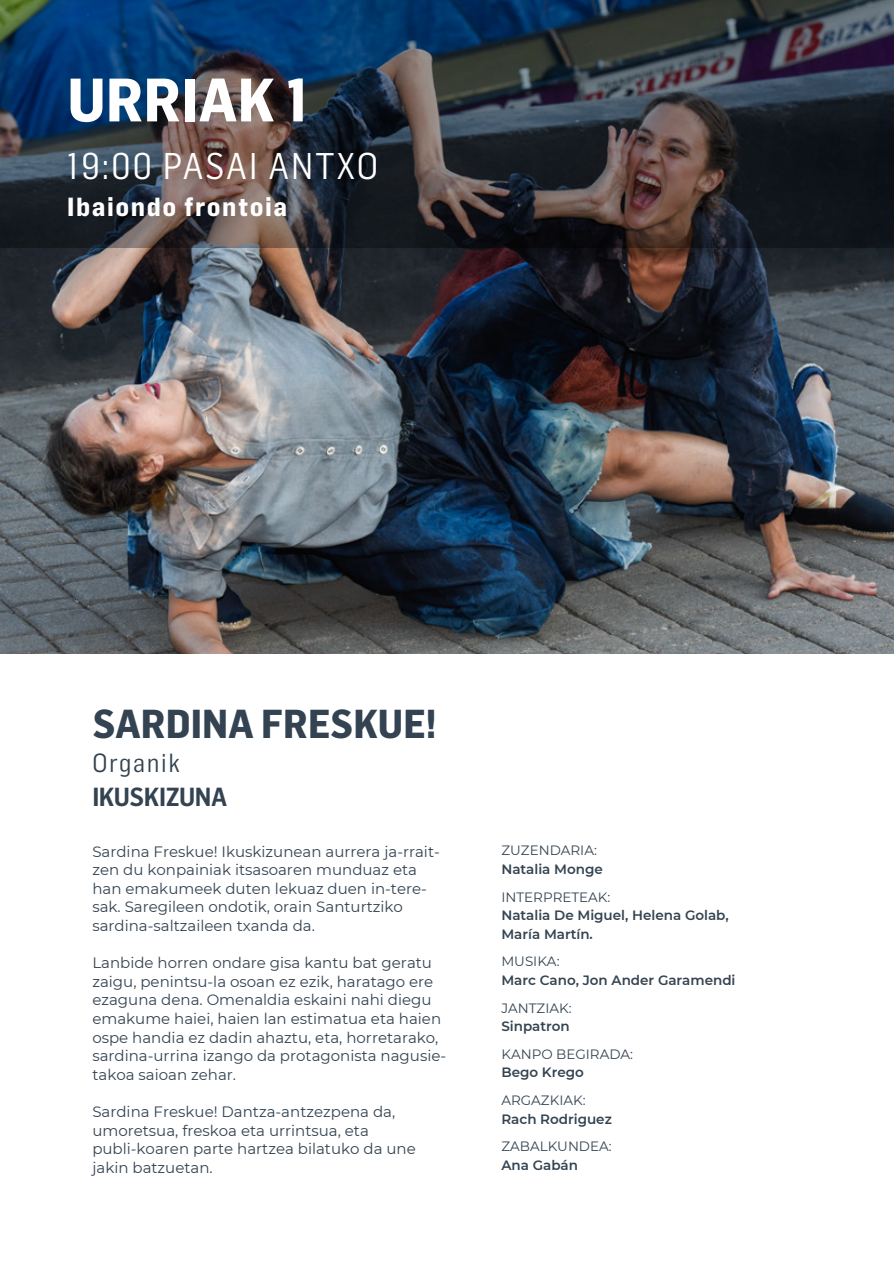
<style>
.page{position:relative;width:894px;height:1264px;background:#fff}
.page>*{position:absolute;margin:0;border:0;box-sizing:border-box;transform-origin:0 0}
.t1{font:700 60px "Flama Semicondensed";color:#fff}
.t2{font:700 39.6px "Flama Semicondensed";color:#344351}
.t3{font:36.45px "Flama Semicondensed";letter-spacing:.06em;color:#fff}
.t4{font:700 25.65px "Flama Semicondensed";letter-spacing:.06em;color:#fff}
.t5{font:600 25.65px "Flama Semicondensed";letter-spacing:-.02em;color:#344351}
.t6{font:25.65px "Flama Semicondensed";letter-spacing:.06em;color:#344351}
.t7{font:15px/18.6px "Montserrat";color:#334351}
.t8{font:600 13.5px/18.6px "Montserrat";color:#334351}
.t9{font:13.5px "Montserrat";color:#334351}
</style>
<div class="page">
<img style="left:0;top:247px;width:894px;height:406px">
<img style="left:0;top:0;width:894px;height:247px">
<h1 class="t1" style="left:67px;top:61px;width:243px">URRIAK 1</h1>
<h3 class="t3" style="left:67px;top:143px;width:312px">19:00 PASAI ANTXO</h3>
<h3 class="t4" style="left:67px;top:190px;width:221px">Ibaiondo frontoia</h3>
<h2 class="t2" style="left:92px;top:698px;width:346px">SARDINA FRESKUE!</h2>
<h3 class="t6" style="left:92px;top:746px;width:89px">Organik</h3>
<h3 class="t5" style="left:92px;top:780px;width:136px">IKUSKIZUNA</h3>
<p class="t7" style="left:92px;top:842px;width:349px">Sardina Freskue! Ikuskizunean aurrera ja-rrait&shy;zen du konpainiak itsasoaren munduaz eta han emakumeek duten lekuaz duen in-tere&shy;sak. Saregileen ondotik, orain Santurtziko sardina-saltzaileen txanda da.</p>
<p class="t7" style="left:92px;top:953px;width:355px">Lanbide horren ondare gisa kantu bat geratu zaigu, penintsu-la osoan ez ezik, haratago ere ezaguna dena. Omenaldia eskaini nahi diegu emakume haiei, haien lan estimatua eta haien ospe handia ez dadin ahaztu, eta, horretarako, sardina-urrina izango da protagonista nagusie&shy;takoa saioan zehar.</p>
<p class="t7" style="left:92px;top:1102px;width:325px">Sardina Freskue! Dantza-antzezpena da, umoretsua, freskoa eta urrintsua, eta publi-koaren parte hartzea bilatuko da une jakin batzuetan.</p>
<p class="t9" style="left:501px;top:842px;width:97px">ZUZENDARIA:</p>
<p class="t8" style="left:501px;top:860px;width:103px">Natalia Monge</p>
<p class="t9" style="left:501px;top:888px;width:110px">INTERPRETEAK:</p>
<p class="t8" style="left:501px;top:906px;width:229px">Natalia De Miguel, Helena Golab,<br>María Martín.</p>
<p class="t9" style="left:501px;top:953px;width:60px">MUSIKA:</p>
<p class="t8" style="left:501px;top:971px;width:236px">Marc Cano, Jon Ander Garamendi</p>
<p class="t9" style="left:501px;top:999px;width:72px">JANTZIAK:</p>
<p class="t8" style="left:501px;top:1017px;width:70px">Sinpatron</p>
<p class="t9" style="left:501px;top:1045px;width:133px">KANPO BEGIRADA:</p>
<p class="t8" style="left:501px;top:1063px;width:84px">Bego Krego</p>
<p class="t9" style="left:501px;top:1092px;width:86px">ARGAZKIAK:</p>
<p class="t8" style="left:501px;top:1109px;width:112px">Rach Rodriguez</p>
<p class="t9" style="left:501px;top:1138px;width:112px">ZABALKUNDEA:</p>
<p class="t8" style="left:501px;top:1155px;width:78px">Ana Gabán</p>
</div>
